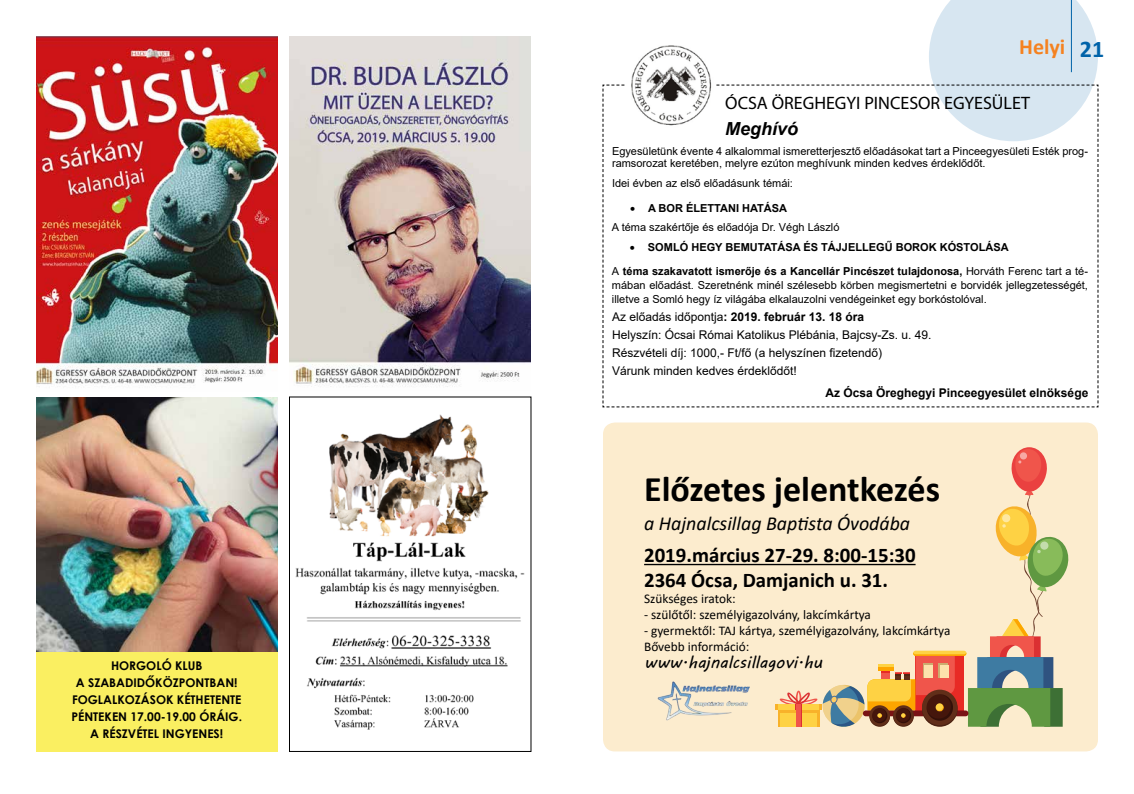
<style>
.page{position:relative;width:1134px;height:794px;background:#fff}
.page>*{position:absolute;margin:0;border:0;box-sizing:border-box;transform-origin:0 0}
.t1{font:700 36.1px "Calibri";color:#000}
.t2{font:700 22px "Calibri";color:#f58220}
.t3{font:700 20.9px/25.1px "Calibri";color:#000}
.t4{font:italic 19.9px "Calibri";color:#000}
.t5{font:18px "Myriad Pro";color:#000}
.t6{font:italic 700 18px "Arial";color:#000}
.t7{font:17.1px "MV Boli";color:#000}
.t8{font:13.3px/15.9px "Calibri";color:#000}
.t9{font:12px/18px "Arial";color:#000}
.t10{font:700 12px/17px "Century Gothic";color:#000;text-align:center}
.t11{font:700 12px "Arial";color:#000}
.t12{font:11px/12px "Arial";color:#000}
.t13{font:700 11px/24px "Arial";color:#000}
.s1{font-size:24px;color:#0063a9}
.s2{font-weight:700}
.s3{font-weight:400}
</style>
<div class="page">
<img style="left:295px;top:414px;width:230px;height:316px">
<div style="left:289px;top:396px;width:242px;height:356px;border:1px solid #000"></div>
<img style="left:289px;top:36px;width:242px;height:351px">
<img style="left:36px;top:37px;width:241px;height:348px">
<div style="left:603px;top:422px;width:495px;height:329px;background:#fcecce"></div>
<div style="left:778px;top:710px;width:41px;height:16px;background:#f8b22a"></div>
<div style="left:775px;top:704px;width:47px;height:6px;background:#f8b22a"></div>
<div style="left:778px;top:704px;width:41px;height:6px;background:#fed244"></div>
<svg style="left:779px;top:447px;width:292px;height:281px;background:#e7d2ae"></svg>
<svg style="left:923px;top:663px;width:10px;height:15px"></svg>
<div style="left:925px;top:665px;width:8px;height:13px;background:#fde2ac"></div>
<div style="left:938px;top:663px;width:10px;height:15px;background:#ccac6f"></div>
<div style="left:940px;top:665px;width:8px;height:13px;background:#fde2ac"></div>
<hr style="left:644px;top:564px;width:271px;height:1px;background:#000">
<img style="left:657px;top:669px;width:92px;height:66px">
<img style="left:36px;top:398px;width:241px;height:254px">
<div style="left:36px;top:652px;width:241px;height:99px;background:#faef61"></div>
<svg style="left:602px;top:0;width:496px;height:407px"></svg>
<p class="t10" style="left:71px;top:656px;width:172px">HORGOLÓ KLUB<br>A SZABADIDŐKÖZPONTBAN!<br>FOGLALKOZÁSOK KÉTHETENTE<br>PÉNTEKEN 17.00-19.00 ÓRÁIG.<br>A RÉSZVÉTEL INGYENES!</p>
<h2 class="t2" style="left:1019px;top:31px;width:87px">Helyi <span class="s1">21</span></h2>
<h3 class="t5" style="left:725px;top:92px;width:306px">ÓCSA ÖREGHEGYI PINCESOR EGYESÜLET</h3>
<h3 class="t6" style="left:725px;top:117px;width:75px">Meghívó</h3>
<p class="t12" style="left:612px;top:145px;width:477px">Egyesületünk évente 4 alkalommal ismeretterjesztő előadásokat tart a Pinceegyesületi Esték prog&shy;ramsorozat keretében, melyre ezúton meghívunk minden kedves érdeklődőt.</p>
<p class="t12" style="left:612px;top:177px;width:182px">Idei évben az első előadásunk témái:</p>
<p class="t12" style="left:612px;top:198px;width:229px;line-height:19px;text-indent:18px">• <span class="s2">A BOR ÉLETTANI HATÁSA<br></span>A téma szakértője és előadója Dr. Végh László</p>
<p class="t13" style="left:612px;top:235px;width:477px;text-indent:18px">• SOMLÓ HEGY BEMUTATÁSA ÉS TÁJJELLEGŰ BOROK KÓSTOLÁSA<br><span class="s3">A</span> téma szakavatott ismerője és a Kancellár Pincészet tulajdonosa, <span class="s3">Horváth Ferenc tart a té-</span></p>
<p class="t12" style="left:612px;top:278px;width:477px;line-height:14px">mában előadást. Szeretnénk minél szélesebb körben megismertetni e borvidék jellegzetességét, illetve a Somló hegy íz világába elkalauzolni vendégeinket egy borkóstolóval.</p>
<p class="t9" style="left:612px;top:307px;width:321px">Az előadás időpontja<span class="s2">: 2019. február 13. 18 óra<br></span>Helyszín: Ócsai Római Katolikus Plébánia, Bajcsy-Zs. u. 49.<br>Részvételi díj: 1000,- Ft/fő (a helyszínen fizetendő)<br>Várunk minden kedves érdeklődőt!</p>
<p class="t11" style="left:825px;top:384px;width:264px">Az Ócsa Öreghegyi Pinceegyesület elnöksége</p>
<h1 class="t1" style="left:644px;top:463px;width:297px">Előzetes jelentkezés</h1>
<h3 class="t4" style="left:644px;top:510px;width:268px">a Hajnalcsillag Baptista Óvodába</h3>
<h3 class="t3" style="left:644px;top:542px;width:273px">2019.március 27-29. 8:00-15:30<br>2364 Ócsa, Damjanich u. 31.</h3>
<p class="t8" style="left:644px;top:590px;width:93px">Szükséges iratok:</p>
<p class="t8" style="left:644px;top:606px;width:228px">- szülőtől: személyigazolvány, lakcímkártya</p>
<p class="t8" style="left:644px;top:622px;width:308px">- gyermektől: TAJ kártya, személyigazolvány, lakcímkártya<br>Bővebb információ:</p>
<h3 class="t7" style="left:644px;top:650px;width:180px">www.hajnalcsillagovi.hu</h3>
</div>
